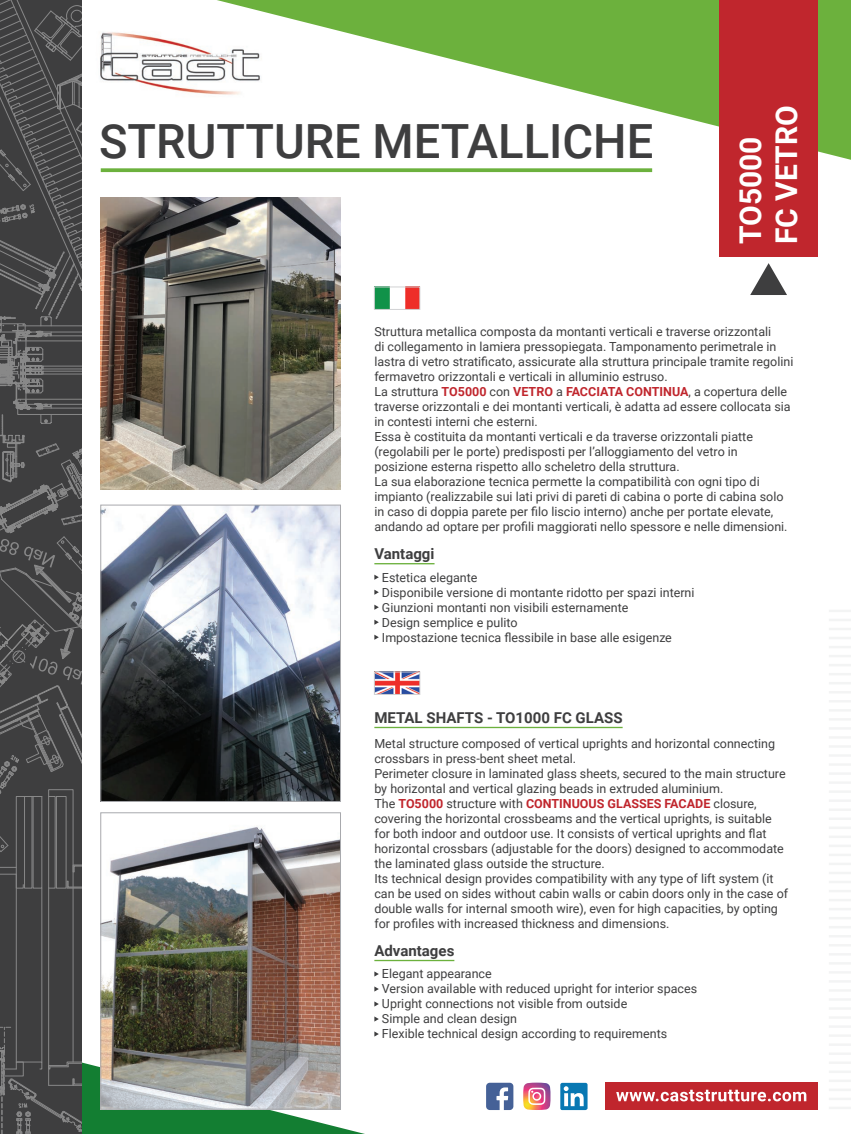
<style>
.page{position:relative;width:851px;height:1134px;background:#fff}
.page>*{position:absolute;margin:0;border:0;box-sizing:border-box;transform-origin:0 0}
.t1{font:500 47.12px "Roboto";color:#3e3e3f}
.t2{font:700 30px/36px "Roboto";color:#fff}
.t3{font:700 15px "Roboto";color:#3e3e3f}
.t4{font:12.5px/15px "Roboto";color:#3e3e3f}
.s1{font-weight:700;color:#c0262d}
</style>
<div class="page">
<svg style="left:365px;top:0;width:485px;height:160px;fill:#6cb13d"></svg>
<div style="left:719px;top:0;width:98px;height:257px;background:#c0262d"></div>
<svg style="left:750px;top:263px;width:36px;height:32px"></svg>
<hr style="left:828px;top:1107px;width:22px;height:2px;background:#b8b9bc">
<hr style="left:828px;top:854px;width:22px;height:2px;background:#b8b9bc">
<hr style="left:828px;top:1070px;width:22px;height:3px;background:#b8b9bc">
<hr style="left:828px;top:817px;width:22px;height:3px;background:#b8b9bc">
<hr style="left:828px;top:1034px;width:22px;height:3px;background:#b8b9bc">
<hr style="left:828px;top:781px;width:22px;height:3px;background:#b8b9bc">
<hr style="left:828px;top:998px;width:22px;height:3px;background:#b8b9bc">
<hr style="left:828px;top:745px;width:22px;height:3px;background:#b8b9bc">
<hr style="left:828px;top:962px;width:22px;height:2px;background:#b8b9bc">
<hr style="left:828px;top:709px;width:22px;height:2px;background:#b8b9bc">
<hr style="left:828px;top:926px;width:22px;height:2px;background:#b8b9bc">
<hr style="left:828px;top:673px;width:22px;height:2px;background:#b8b9bc">
<hr style="left:828px;top:890px;width:22px;height:2px;background:#b8b9bc">
<hr style="left:828px;top:637px;width:22px;height:2px;background:#b8b9bc">
<hr style="left:828px;top:1098px;width:22px;height:2px;background:#b8b9bc">
<hr style="left:828px;top:845px;width:22px;height:2px;background:#b8b9bc">
<hr style="left:828px;top:1061px;width:22px;height:3px;background:#b8b9bc">
<hr style="left:828px;top:808px;width:22px;height:3px;background:#b8b9bc">
<hr style="left:828px;top:1025px;width:22px;height:3px;background:#b8b9bc">
<hr style="left:828px;top:772px;width:22px;height:3px;background:#b8b9bc">
<hr style="left:828px;top:989px;width:22px;height:3px;background:#b8b9bc">
<hr style="left:828px;top:736px;width:22px;height:3px;background:#b8b9bc">
<hr style="left:828px;top:953px;width:22px;height:2px;background:#b8b9bc">
<hr style="left:828px;top:700px;width:22px;height:2px;background:#b8b9bc">
<hr style="left:828px;top:917px;width:22px;height:2px;background:#b8b9bc">
<hr style="left:828px;top:664px;width:22px;height:2px;background:#b8b9bc">
<hr style="left:828px;top:881px;width:22px;height:2px;background:#b8b9bc">
<hr style="left:828px;top:628px;width:22px;height:2px;background:#b8b9bc">
<hr style="left:828px;top:1088px;width:22px;height:3px;background:#b8b9bc">
<hr style="left:828px;top:835px;width:22px;height:3px;background:#b8b9bc">
<hr style="left:828px;top:1052px;width:22px;height:3px;background:#b8b9bc">
<hr style="left:828px;top:799px;width:22px;height:3px;background:#b8b9bc">
<hr style="left:828px;top:1016px;width:22px;height:3px;background:#b8b9bc">
<hr style="left:828px;top:763px;width:22px;height:3px;background:#b8b9bc">
<hr style="left:828px;top:980px;width:22px;height:3px;background:#b8b9bc">
<hr style="left:828px;top:727px;width:22px;height:3px;background:#b8b9bc">
<hr style="left:828px;top:944px;width:22px;height:2px;background:#b8b9bc">
<hr style="left:828px;top:691px;width:22px;height:2px;background:#b8b9bc">
<hr style="left:828px;top:908px;width:22px;height:2px;background:#b8b9bc">
<hr style="left:828px;top:655px;width:22px;height:2px;background:#b8b9bc">
<hr style="left:828px;top:872px;width:22px;height:2px;background:#b8b9bc">
<hr style="left:828px;top:619px;width:22px;height:2px;background:#b8b9bc">
<hr style="left:828px;top:1079px;width:22px;height:3px;background:#b8b9bc">
<hr style="left:828px;top:826px;width:22px;height:3px;background:#b8b9bc">
<hr style="left:828px;top:1043px;width:22px;height:3px;background:#b8b9bc">
<hr style="left:828px;top:790px;width:22px;height:3px;background:#b8b9bc">
<hr style="left:828px;top:1007px;width:22px;height:3px;background:#b8b9bc">
<hr style="left:828px;top:754px;width:22px;height:3px;background:#b8b9bc">
<hr style="left:828px;top:971px;width:22px;height:3px;background:#b8b9bc">
<hr style="left:828px;top:718px;width:22px;height:3px;background:#b8b9bc">
<hr style="left:828px;top:935px;width:22px;height:2px;background:#b8b9bc">
<hr style="left:828px;top:682px;width:22px;height:2px;background:#b8b9bc">
<hr style="left:828px;top:899px;width:22px;height:2px;background:#b8b9bc">
<hr style="left:828px;top:646px;width:22px;height:2px;background:#b8b9bc">
<hr style="left:828px;top:863px;width:22px;height:2px;background:#b8b9bc">
<hr style="left:828px;top:610px;width:22px;height:2px;background:#b8b9bc">
<svg style="left:365px;top:168px;width:287px;height:4px"></svg>
<div style="left:604px;top:1082px;width:213px;height:28px;background:#c0262d"></div>
<svg style="left:616px;top:1090px;width:190px;height:11px"></svg>
<img style="left:376px;top:674px;width:42px;height:19px">
<div style="left:374px;top:672px;width:46px;height:23px;border:1px solid #d1d2d4"></div>
<img style="left:376px;top:289px;width:42px;height:19px">
<div style="left:374px;top:287px;width:46px;height:23px;border:1px solid #d1d2d4"></div>
<svg style="left:560px;top:1083px;width:27px;height:27px"></svg>
<svg style="left:523px;top:1082px;width:27px;height:28px"></svg>
<svg style="left:486px;top:1083px;width:27px;height:27px"></svg>
<hr style="left:374px;top:563px;width:60px;height:1px;background:#6cb13d">
<svg style="left:374px;top:575px;width:5px;height:5px"></svg>
<svg style="left:374px;top:590px;width:5px;height:5px"></svg>
<svg style="left:374px;top:605px;width:5px;height:5px"></svg>
<svg style="left:374px;top:620px;width:5px;height:5px"></svg>
<svg style="left:374px;top:635px;width:5px;height:5px"></svg>
<hr style="left:374px;top:727px;width:248px;height:1px;background:#6cb13d">
<hr style="left:374px;top:960px;width:80px;height:1px;background:#6cb13d">
<svg style="left:374px;top:971px;width:5px;height:5px"></svg>
<svg style="left:374px;top:986px;width:5px;height:5px"></svg>
<svg style="left:374px;top:1001px;width:5px;height:5px"></svg>
<svg style="left:374px;top:1016px;width:5px;height:5px"></svg>
<svg style="left:374px;top:1031px;width:5px;height:5px"></svg>
<img style="left:0;top:0;width:365px;height:1134px">
<h1 class="t1" style="left:99px;top:108px;width:555px">STRUTTURE METALLICHE</h1>
<h2 class="t2" style="left:731px;top:244px;width:140px;rotate:-90deg">TO5000<br>FC VETRO</h2>
<p class="t4" style="left:374px;top:324px;width:420px">Struttura metallica composta da montanti verticali e traverse orizzontali<br>di collegamento in lamiera pressopiegata. Tamponamento perimetrale in lastra di vetro stratificato, assicurate alla struttura principale tramite regolini fermavetro orizzontali e verticali in alluminio estruso.<br>La struttura <span class="s1">TO5000</span> con <span class="s1">VETRO</span> a <span class="s1">FACCIATA CONTINUA</span>, a copertura delle traverse orizzontali e dei montanti verticali, è adatta ad essere collocata sia in contesti interni che esterni.<br>Essa è costituita da montanti verticali e da traverse orizzontali piatte (regolabili per le porte) predisposti per l’alloggiamento del vetro in posizione esterna rispetto allo scheletro della struttura.<br>La sua elaborazione tecnica permette la compatibilità con ogni tipo di impianto (realizzabile sui lati privi di pareti di cabina o porte di cabina solo in caso di doppia parete per filo liscio interno) anche per portate elevate, andando ad optare per profili maggiorati nello spessore e nelle dimensioni.</p>
<p class="t3" style="left:374px;top:543px;width:62px">Vantaggi</p>
<p class="t4" style="left:382px;top:569px;width:314px">Estetica elegante<br>Disponibile versione di montante ridotto per spazi interni Giunzioni montanti non visibili esternamente<br>Design semplice e pulito<br>Impostazione tecnica flessibile in base alle esigenze</p>
<p class="t3" style="left:374px;top:707px;width:250px">METAL SHAFTS - TO1000 FC GLASS</p>
<p class="t4" style="left:374px;top:735px;width:415px">Metal structure composed of vertical uprights and horizontal connecting crossbars in press-bent sheet metal.<br>Perimeter closure in laminated glass sheets, secured to the main structure by horizontal and vertical glazing beads in extruded aluminium.<br>The <span class="s1">TO5000</span> structure with <span class="s1">CONTINUOUS GLASSES FACADE</span> closure, covering the horizontal crossbeams and the vertical uprights, is suitable for both indoor and outdoor use. It consists of vertical uprights and flat horizontal crossbars (adjustable for the doors) designed to accommodate the laminated glass outside the structure.<br>Its technical design provides compatibility with any type of lift system (it can be used on sides without cabin walls or cabin doors only in the case of double walls for internal smooth wire), even for high capacities, by opting for profiles with increased thickness and dimensions.</p>
<p class="t3" style="left:374px;top:940px;width:81px">Advantages</p>
<p class="t4" style="left:382px;top:966px;width:316px">Elegant appearance<br>Version available with reduced upright for interior spaces Upright connections not visible from outside<br>Simple and clean design<br>Flexible technical design according to requirements</p>
</div>
